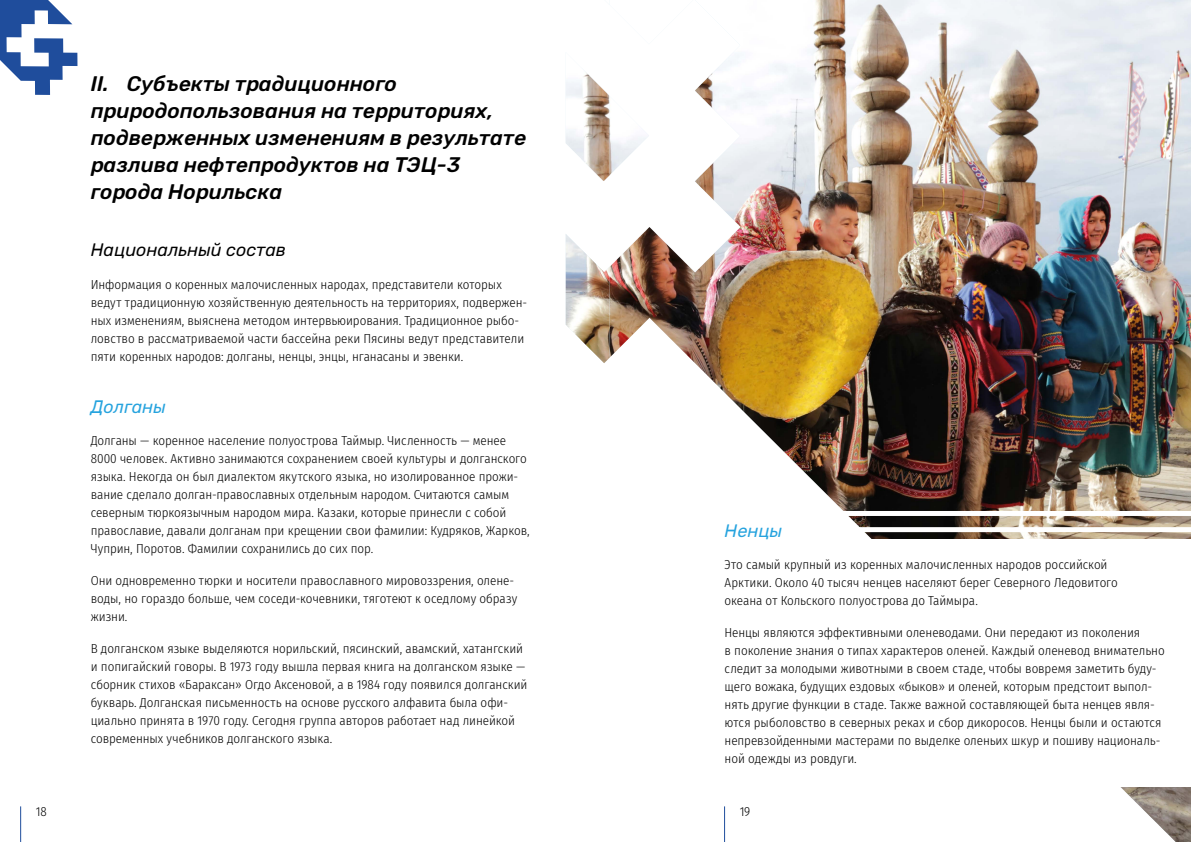
<style>
.page{position:relative;width:1191px;height:842px;background:#fff}
.page>*{position:absolute;margin:0;border:0;box-sizing:border-box;transform-origin:0 0}
.t1{font:italic 500 21px/27px "Rubik";color:#000}
.t2{font:italic 18px "Rubik";color:#000}
.t3{font:italic 18px "Rubik";color:#26a3de}
.t4{font:300 13px/18px "Fira Sans Condensed";letter-spacing:-.005em;color:#000}
</style>
<div class="page">
<img style="left:609px;top:0;width:582px;height:842px">
<div style="left:629px;top:539px;width:562px;height:247px;background:#fff"></div>
<div style="left:834px;top:527px;width:357px;height:5px;background:#fff"></div>
<div style="left:834px;top:511px;width:357px;height:5px;background:#fff"></div>
<img style="left:566px;top:73px;width:43px;height:290px">
<hr style="left:724px;top:806px;width:1px;height:36px;background:#1f4d9c">
<svg style="left:0;top:0;width:77px;height:95px"></svg>
<hr style="left:20px;top:806px;width:1px;height:36px;background:#1f4d9c">
<h1 class="t1" style="left:91px;top:70px;width:437px">II. Субъекты традиционного природопользования на территориях, подверженных изменениям в результате разлива нефтепродуктов на ТЭЦ-3 города Норильска</h1>
<h2 class="t2" style="left:91px;top:240px;width:197px">Национальный состав</h2>
<p class="t4" style="left:91px;top:275px;width:438px">Информация о коренных малочисленных народах, представители которых ведут традиционную хозяйственную деятельность на территориях, подвержен&shy;ных изменениям, выяснена методом интервьюирования. Традиционное рыбо&shy;ловство в рассматриваемой части бассейна реки Пясины ведут представители пяти коренных народов: долганы, ненцы, энцы, нганасаны и эвенки.</p>
<h2 class="t3" style="left:91px;top:397px;width:77px">Долганы</h2>
<p class="t4" style="left:91px;top:431px;width:440px">Долганы — коренное население полуострова Таймыр. Численность — менее 8000 человек. Активно занимаются сохранением своей культуры и долганского языка. Некогда он был диалектом якутского языка, но изолированное прожи&shy;вание сделало долган-православных отдельным народом. Считаются самым северным тюркоязычным народом мира. Казаки, которые принесли с собой православие, давали долганам при крещении свои фамилии: Кудряков, Жарков, Чуприн, Поротов. Фамилии сохранились до сих пор.</p>
<p class="t4" style="left:91px;top:572px;width:428px">Они одновременно тюрки и носители православного мировоззрения, олене&shy;воды, но гораздо больше, чем соседи-кочевники, тяготеют к оседлому образу жизни.</p>
<p class="t4" style="left:91px;top:640px;width:438px">В долганском языке выделяются норильский, пясинский, авамский, хатангский и попигайский говоры. В 1973 году вышла первая книга на долганском языке — сборник стихов «Бараксан» Огдо Аксеновой, а в 1984 году появился долганский букварь. Долганская письменность на основе русского алфавита была офи&shy;циально принята в 1970 году. Сегодня группа авторов работает над линейкой современных учебников долганского языка.</p>
<h2 class="t3" style="left:724px;top:521px;width:59px">Ненцы</h2>
<p class="t4" style="left:724px;top:556px;width:395px">Это самый крупный из коренных малочисленных народов российской<br>Арктики. Около 40 тысяч ненцев населяют берег Северного Ледовитого океана от Кольского полуострова до Таймыра.</p>
<p class="t4" style="left:724px;top:624px;width:441px">Ненцы являются эффективными оленеводами. Они передают из поколения<br>в поколение знания о типах характеров оленей. Каждый оленевод внимательно следит за молодыми животными в своем стаде, чтобы вовремя заметить буду&shy;щего вожака, будущих ездовых «быков» и оленей, которым предстоит выпол&shy;нять другие функции в стаде. Также важной составляющей быта ненцев явля&shy;ются рыболовство в северных реках и сбор дикоросов. Ненцы были и остаются непревзойденными мастерами по выделке оленьих шкур и пошиву националь&shy;ной одежды из ровдуги.</p>
<p class="t4" style="left:36px;top:802px;width:13px">18</p>
<p class="t4" style="left:739px;top:802px;width:12px">19</p>
</div>
